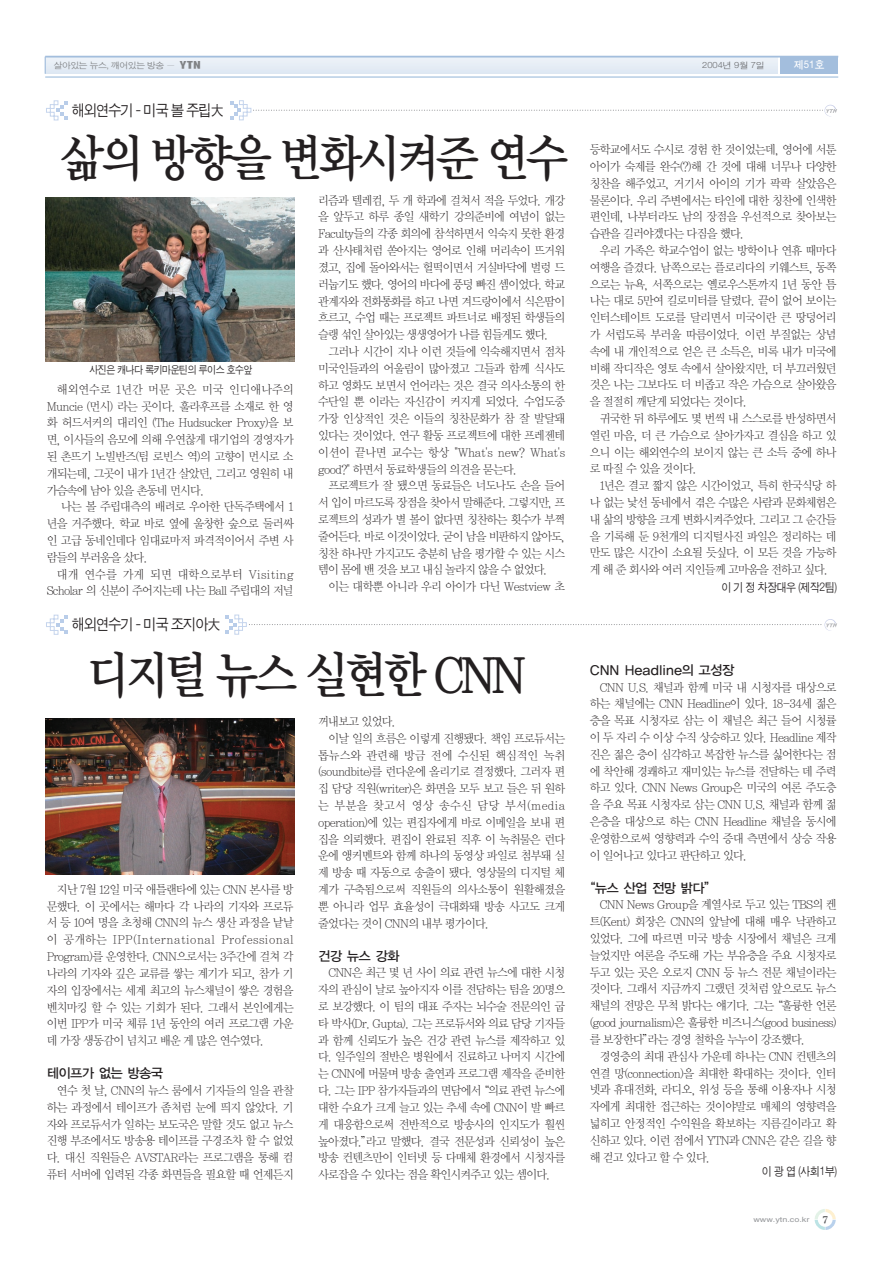
<style>
.page{position:relative;width:893px;height:1262px;background:#fff}
.page>*{position:absolute;margin:0;border:0;box-sizing:border-box;transform-origin:0 0}
.t1{font:50.4px "Y Mj O14";letter-spacing:-.14em;color:#231f20;scale:.9 1}
.t2{font:15.6px "Sand Jg";letter-spacing:-.055em;color:#231f20;scale:.92 1}
.t3{font:13.2px "YGO13";letter-spacing:-.11em;color:#231f20}
.t4{font:13.2px "YGO13";letter-spacing:-.065em;color:#231f20}
.t5{font:12px/16.8px "Y Mj O11";letter-spacing:-.115em;color:#231f20;text-align:justify;scale:.95 1}
.t6{font:12px "Sand Jg";letter-spacing:-.025em;color:#231f20;scale:.9 1}
.t7{font:12px "Y Mj O11";letter-spacing:-.03em;color:#231f20;scale:.95 1}
.t8{font:12px "Y Mj O11";letter-spacing:-.06em;color:#231f20;scale:.95 1}
.t9{font:10.8px "Sand Jg";letter-spacing:-.025em;color:#231f20;scale:.9 1}
.t10{font:10.8px "Sand Tg";color:#fff}
.t11{font:8.7px "Sand Jg";letter-spacing:-.025em;color:#808285;scale:1.11 1}
.t12{font:8.7px "Sand Jg";color:#6c6d70;scale:1.11 1}
.t13{font:7.2px "Helvetica";color:#939598;scale:1.25 1}
.s1{font-family:"HY Head Line";font-weight:700;font-size:9px}
.s2{font-family:"J Cbm K";font-size:10.8px;color:#57585a}
</style>
<div class="page">
<svg style="left:814px;top:1209px;width:21px;height:21px"></svg>
<div style="left:45px;top:68px;width:732px;height:6px;background:#d9e5f2"></div>
<div style="left:45px;top:65px;width:732px;height:6px;background:#e4ebf4"></div>
<div style="left:45px;top:61px;width:732px;height:6px;background:#e1eaf4"></div>
<div style="left:45px;top:57px;width:732px;height:6px;background:#e6edf6"></div>
<hr style="left:45px;top:57px;width:732px;height:2px;background:#eaf1f7">
<div style="left:780px;top:57px;width:58px;height:17px;background:#a3bedd"></div>
<hr style="left:45px;top:56px;width:793px;height:2px;background:#a3bedd">
<svg style="left:45px;top:58px;width:1px;height:16px"></svg>
<hr style="left:45px;top:77px;width:793px;height:1px;background:#91b4d8">
<svg style="left:46px;top:101px;width:22px;height:19px"></svg>
<svg style="left:230px;top:101px;width:607px;height:19px"></svg>
<img style="left:45px;top:198px;width:249px;height:164px">
<svg style="left:46px;top:615px;width:22px;height:19px"></svg>
<svg style="left:225px;top:615px;width:612px;height:19px"></svg>
<img style="left:45px;top:718px;width:249px;height:156px">
<p class="t11" style="left:54px;top:61px;width:134px">살아있는 뉴스, 깨어있는 방송 — <span class="s1">YTN</span></p>
<p class="t12" style="left:702px;top:62px;width:58px">2004년 9월 7일</p>
<p class="t10" style="left:794px;top:60px;width:32px">제51호</p>
<h2 class="t2" style="left:72px;top:103px;width:166px">해외연수기 - 미국 볼 주립大</h2>
<h1 class="t1" style="left:60px;top:135px;width:568px">삶의 방향을 변화시켜준 연수</h1>
<p class="t9" style="left:89px;top:364px;width:182px">사진은 캐나다 록키마운틴의 루이스 호수앞</p>
<p class="t5" style="left:46px;top:381px;width:262px;text-indent:10px">해외연수로 1년간 머문 곳은 미국 인디애나주의 Muncie (먼시) 라는 곳이다. 훌라후프를 소재로 한 영 화 허드서커의 대리인 (The Hudsucker Proxy)을 보 면, 이사들의 음모에 의해 우연찮게 대기업의 경영자가 된 촌뜨기 노빌반즈(팀 로빈스 역)의 고향이 먼시로 소 개되는데, 그곳이 내가 1년간 살았던, 그리고 영원히 내 가슴속에 남아 있을 촌동네 먼시다.</p>
<p class="t5" style="left:46px;top:499px;width:262px;text-indent:14px">나는 볼 주립대측의 배려로 우아한 단독주택에서 1 년을 거주했다. 학교 바로 옆에 울창한 숲으로 둘러싸 인 고급 동네인데다 임대료마저 파격적이어서 주변 사 람들의 부러움을 샀다.</p>
<p class="t5" style="left:46px;top:566px;width:262px;text-align:right">대개 연수를 가게 되면 대학으로부터 Visiting<br>Scholar 의 신분이 주어지는데 나는 Ball 주립대의 저널</p>
<h2 class="t2" style="left:72px;top:617px;width:163px">해외연수기 - 미국 조지아大</h2>
<p class="t5" style="left:318px;top:192px;width:262px">리즘과 텔레컴, 두 개 학과에 걸쳐서 적을 두었다. 개강 을 앞두고 하루 종일 새학기 강의준비에 여념이 없는 Faculty들의 각종 회의에 참석하면서 익숙지 못한 환경 과 산사태처럼 쏟아지는 영어로 인해 머리속이 뜨거워 졌고, 집에 돌아와서는 헐떡이면서 거실바닥에 벌렁 드 러눕기도 했다. 영어의 바다에 풍덩 빠진 셈이었다. 학교 관계자와 전화통화를 하고 나면 겨드랑이에서 식은땀이 흐르고, 수업 때는 프로젝트 파트너로 배정된 학생들의 슬랭 섞인 살아있는 생생영어가 나를 힘들게도 했다.</p>
<p class="t5" style="left:318px;top:344px;width:262px;text-indent:10px">그러나 시간이 지나 이런 것들에 익숙해지면서 점차 미국인들과의 어울림이 많아졌고 그들과 함께 식사도 하고 영화도 보면서 언어라는 것은 결국 의사소통의 한 수단일 뿐 이라는 자신감이 커지게 되었다. 수업도중 가장 인상적인 것은 이들의 칭찬문화가 참 잘 발달돼 있다는 것이었다. 연구 활동 프로젝트에 대한 프레젠테 이션이 끝나면 교수는 항상 "What's new? What's good?" 하면서 동료학생들의 의견을 묻는다.</p>
<p class="t5" style="left:318px;top:478px;width:262px;text-indent:10px">프로젝트가 잘 됐으면 동료들은 너도나도 손을 들어 서 입이 마르도록 장점을 찾아서 말해준다. 그렇지만, 프 로젝트의 성과가 별 볼이 없다면 칭찬하는 횟수가 부쩍 줄어든다. 바로 이것이었다. 굳이 남을 비판하지 않아도, 칭찬 하나만 가지고도 충분히 남을 평가할 수 있는 시스 템이 몸에 밴 것을 보고 내심 놀라지 않을 수 없었다.</p>
<p class="t5" style="left:328px;top:579px;width:251px">이는 대학뿐 아니라 우리 아이가 다닌 Westview 초</p>
<h1 class="t1" style="left:86px;top:652px;width:492px">디지털 뉴스 실현한 CNN</h1>
<p class="t5" style="left:46px;top:881px;width:262px;text-indent:10px">지난 7월 12일 미국 애틀랜타에 있는 CNN 본사를 방 문했다. 이 곳에서는 해마다 각 나라의 기자와 프로듀 서 등 10여 명을 초청해 CNN의 뉴스 생산 과정을 낱낱 이 공개하는 IPP(International Professional Program)를 운영한다. CNN으로서는 3주간에 걸쳐 각 나라의 기자와 깊은 교류를 쌓는 계기가 되고, 참가 기 자의 입장에서는 세계 최고의 뉴스채널이 쌓은 경험을 벤치마킹 할 수 있는 기회가 된다. 그래서 본인에게는 이번 IPP가 미국 체류 1년 동안의 여러 프로그램 가운 데 가장 생동감이 넘치고 배운 게 많은 연수였다.</p>
<p class="t3" style="left:46px;top:1067px;width:119px">테이프가 없는 방송국</p>
<p class="t5" style="left:46px;top:1082px;width:262px;text-indent:10px">연수 첫 날, CNN의 뉴스 룸에서 기자들의 일을 관찰 하는 과정에서 테이프가 좀처럼 눈에 띄지 않았다. 기 자와 프로듀서가 일하는 보도국은 말할 것도 없고 뉴스 진행 부조에서도 방송용 테이프를 구경조차 할 수 없었 다. 대신 직원들은 AVSTAR라는 프로그램을 통해 컴 퓨터 서버에 입력된 각종 화면들을 필요할 때 언제든지</p>
<p class="t5" style="left:318px;top:713px;width:84px">꺼내보고 있었다.</p>
<p class="t5" style="left:328px;top:730px;width:251px">이날 일의 흐름은 이렇게 진행됐다. 책임 프로듀서는</p>
<p class="t8" style="left:318px;top:749px;width:262px">톱뉴스와 관련해 방금 전에 수신된 핵심적인 녹취</p>
<p class="t5" style="left:318px;top:764px;width:262px">(soundbite)를 런다운에 올리기로 결정했다. 그러자 편</p>
<p class="t5" style="left:318px;top:781px;width:262px">집 담당 직원(writer)은 화면을 모두 보고 들은 뒤 원하</p>
<p class="t7" style="left:318px;top:800px;width:262px">는 부분을 찾고서 영상 송수신 담당 부서(media</p>
<p class="t5" style="left:318px;top:814px;width:262px">operation)에 있는 편집자에게 바로 이메일을 보내 편</p>
<p class="t5" style="left:318px;top:831px;width:262px">집을 의뢰했다. 편집이 완료된 직후 이 녹취물은 런다</p>
<p class="t5" style="left:318px;top:848px;width:262px">운에 앵커멘트와 함께 하나의 동영상 파일로 첨부돼 실</p>
<p class="t5" style="left:318px;top:865px;width:262px">제 방송 때 자동으로 송출이 됐다. 영상물의 디지털 체</p>
<p class="t5" style="left:318px;top:881px;width:262px">계가 구축됨으로써 직원들의 의사소통이 원활해졌을</p>
<p class="t5" style="left:318px;top:898px;width:262px">뿐 아니라 업무 효율성이 극대화돼 방송 사고도 크게</p>
<p class="t5" style="left:318px;top:915px;width:182px">줄었다는 것이 CNN의 내부 평가이다.</p>
<p class="t3" style="left:318px;top:949px;width:84px">건강 뉴스 강화</p>
<p class="t5" style="left:318px;top:965px;width:262px;text-indent:10px">CNN은 최근 몇 년 사이 의료 관련 뉴스에 대한 시청 자의 관심이 날로 높아지자 이를 전담하는 팀을 20명으 로 보강했다. 이 팀의 대표 주자는 뇌수술 전문의인 굽 타 박사(Dr. Gupta). 그는 프로듀서와 의료 담당 기자들 과 함께 신뢰도가 높은 건강 관련 뉴스를 제작하고 있 다. 일주일의 절반은 병원에서 진료하고 나머지 시간에 는 CNN에 머물며 방송 출연과 프로그램 제작을 준비한 다. 그는 IPP 참가자들과의 면담에서“의료 관련 뉴스에 대한 수요가 크게 늘고 있는 추세 속에 CNN이 발 빠르 게 대응함으로써 전반적으로 방송사의 인지도가 훨씬 높아졌다.”라고 말했다. 결국 전문성과 신뢰성이 높은 방송 컨텐츠만이 인터넷 등 다매체 환경에서 시청자를 사로잡을 수 있다는 점을 확인시켜주고 있는 셈이다.</p>
<p class="t5" style="left:589px;top:142px;width:262px">등학교에서도 수시로 경험 한 것이었는데, 영어에 서툰 아이가 숙제를 완수(?)해 간 것에 대해 너무나 다양한 칭찬을 해주었고, 거기서 아이의 기가 팍팍 살았음은 물론이다. 우리 주변에서는 타인에 대한 칭찬에 인색한 편인데, 나부터라도 남의 장점을 우선적으로 찾아보는 습관을 길러야겠다는 다짐을 했다.</p>
<p class="t5" style="left:589px;top:243px;width:262px;text-indent:10px">우리 가족은 학교수업이 없는 방학이나 연휴 때마다 여행을 즐겼다. 남쪽으로는 플로리다의 키웨스트, 동쪽 으로는 뉴욕, 서쪽으로는 옐로우스톤까지 1년 동안 틈 나는 대로 5만여 킬로미터를 달렸다. 끝이 없어 보이는 인터스테이트 도로를 달리면서 미국이란 큰 땅덩어리 가 서럽도록 부러울 따름이었다. 이런 부질없는 상념 속에 내 개인적으로 얻은 큰 소득은, 비록 내가 미국에 비해 작디작은 영토 속에서 살아왔지만, 더 부끄러웠던 것은 나는 그보다도 더 비좁고 작은 가슴으로 살아왔음 을 절절히 깨닫게 되었다는 것이다.</p>
<p class="t5" style="left:589px;top:411px;width:262px;text-indent:10px">귀국한 뒤 하루에도 몇 번씩 내 스스로를 반성하면서 열린 마음, 더 큰 가슴으로 살아가자고 결심을 하고 있 으니 이는 해외연수의 보이지 않는 큰 소득 중에 하나 로 따질 수 있을 것이다.</p>
<p class="t5" style="left:589px;top:478px;width:262px;text-indent:10px">1년은 결코 짧지 않은 시간이었고, 특히 한국식당 하 나 없는 낯선 동네에서 겪은 수많은 사람과 문화체험은 내 삶의 방향을 크게 변화시켜주었다. 그리고 그 순간들 을 기록해 둔 9천개의 디지털사진 파일은 정리하는 데 만도 많은 시간이 소요될 듯싶다. 이 모든 것을 가능하 게 해 준 회사와 여러 지인들께 고마움을 전하고 싶다.</p>
<p class="t6" style="left:721px;top:582px;width:130px">이 기 정 차장대우 (제작2팀)</p>
<p class="t4" style="left:589px;top:664px;width:147px">CNN Headline의 고성장</p>
<p class="t5" style="left:589px;top:679px;width:262px;text-indent:10px">CNN U.S. 채널과 함께 미국 내 시청자를 대상으로 하는 채널에는 CNN Headline이 있다. 18-34세 젊은 층을 목표 시청자로 삼는 이 채널은 최근 들어 시청률 이 두 자리 수 이상 수직 상승하고 있다. Headline 제작 진은 젊은 층이 심각하고 복잡한 뉴스를 싫어한다는 점 에 착안해 경쾌하고 재미있는 뉴스를 전달하는 데 주력 하고 있다. CNN News Group은 미국의 여론 주도층 을 주요 목표 시청자로 삼는 CNN U.S. 채널과 함께 젊 은층을 대상으로 하는 CNN Headline 채널을 동시에 운영함으로써 영향력과 수익 증대 측면에서 상승 작용 이 일어나고 있다고 판단하고 있다.</p>
<p class="t3" style="left:582px;top:881px;width:136px">“뉴스 산업 전망 밝다”</p>
<p class="t5" style="left:589px;top:897px;width:262px;text-indent:10px">CNN News Group을 계열사로 두고 있는 TBS의 켄 트(Kent) 회장은 CNN의 앞날에 대해 매우 낙관하고 있었다. 그에 따르면 미국 방송 시장에서 채널은 크게 늘었지만 여론을 주도해 가는 부유층을 주요 시청자로 두고 있는 곳은 오로지 CNN 등 뉴스 전문 채널이라는 것이다. 그래서 지금까지 그랬던 것처럼 앞으로도 뉴스 채널의 전망은 무척 밝다는 얘기다. 그는“훌륭한 언론 (good journalism)은 훌륭한 비즈니스(good business) 를 보장한다”라는 경영 철학을 누누이 강조했다.</p>
<p class="t5" style="left:589px;top:1048px;width:262px;text-indent:10px">경영층의 최대 관심사 가운데 하나는 CNN 컨텐츠의 연결 망(connection)을 최대한 확대하는 것이다. 인터 넷과 휴대전화, 라디오, 위성 등을 통해 이용자나 시청 자에게 최대한 접근하는 것이야말로 매체의 영향력을 넓히고 안정적인 수익원을 확보하는 지름길이라고 확 신하고 있다. 이런 점에서 YTN과 CNN은 같은 길을 향 해걷고있다고할수있다.</p>
<p class="t6" style="left:761px;top:1165px;width:85px">이 광 엽 (사회1부)</p>
<p class="t13" style="left:753px;top:1216px;width:61px">www.ytn.co.kr <span class="s2">7</span></p>
</div>
